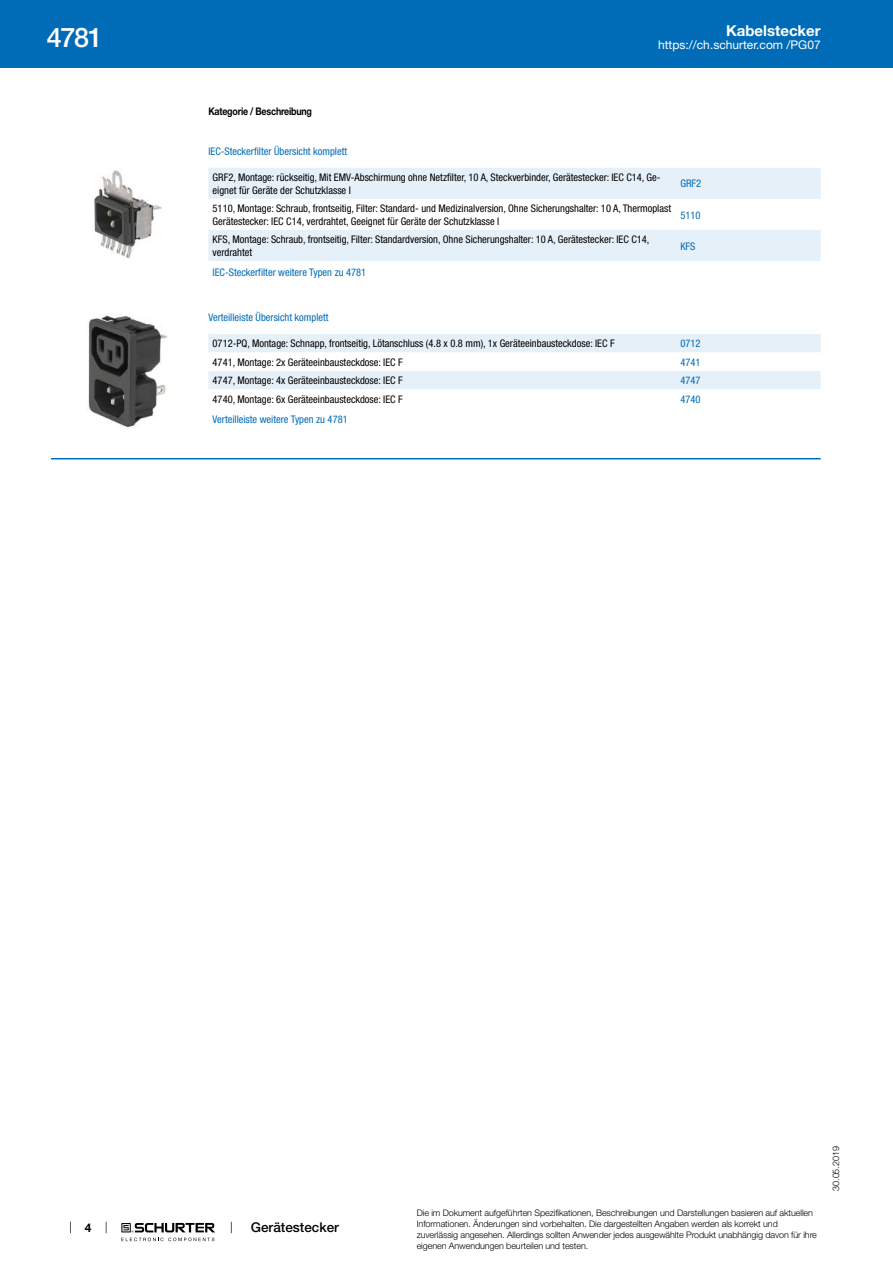
<style>
.page{position:relative;width:893px;height:1263px;background:#fff}
.page>*{position:absolute;margin:0;border:0;box-sizing:border-box;transform-origin:0 0}
.t1{font:500 27px "Helvetica Neue LT";color:#fff}
.t2{font:700 15px "Helvetica Neue LT";color:#fff}
.t3{font:500 13.5px "Helvetica Neue LT";color:#000}
.t4{font:12px "Helvetica Neue LT";color:#fff}
.t5{font:700 12px "Helvetica Neue LT";color:#000}
.t6{font:condensed 10.5px/12.6px "Helvetica Neue LT";color:#000}
.t7{font:condensed 10.5px "Helvetica Neue LT";color:#006bb6}
.t8{font:700 10.5px "Helvetica Neue LT";letter-spacing:-.025em;color:#000;scale:.85 1}
.t9{font:300 9px/10.8px "Helvetica Neue LT";letter-spacing:-.01em;color:#000}
</style>
<div class="page">
<svg style="left:70px;top:1221px;width:1px;height:12px"></svg>
<svg style="left:121px;top:1223px;width:94px;height:18px"></svg>
<div style="left:0;top:0;width:893px;height:68px;background:#006bb6"></div>
<img style="left:94px;top:170px;width:68px;height:89px">
<div style="left:208px;top:168px;width:613px;height:31px;background:#e6f0f8"></div>
<div style="left:208px;top:230px;width:613px;height:31px;background:#e6f0f8"></div>
<img style="left:88px;top:315px;width:79px;height:113px">
<div style="left:208px;top:334px;width:613px;height:18px;background:#e6f0f8"></div>
<div style="left:208px;top:371px;width:613px;height:18px;background:#e6f0f8"></div>
<hr style="left:51px;top:458px;width:770px;height:1px;background:#006bb6">
<h1 class="t1" style="left:47px;top:21px;width:57px">4781</h1>
<h2 class="t2" style="left:726px;top:21px;width:96px">Kabelstecker</h2>
<p class="t4" style="left:658px;top:38px;width:164px">https://ch.schurter.com /PG07</p>
<p class="t8" style="left:208px;top:105px;width:123px">Kategorie / Beschreibung</p>
<p class="t7" style="left:208px;top:145px;width:140px">IEC-Steckerfilter Übersicht komplett</p>
<p class="t6" style="left:213px;top:171px;width:449px">GRF2, Montage: rückseitig, Mit EMV-Abschirmung ohne Netzfilter, 10 A, Steckverbinder, Gerätestecker: IEC C14, Ge&shy;eignet für Geräte der Schutzklasse I</p>
<p class="t7" style="left:680px;top:178px;width:22px">GRF2</p>
<p class="t6" style="left:213px;top:202px;width:460px">5110, Montage: Schraub, frontseitig, Filter: Standard- und Medizinalversion, Ohne Sicherungshalter: 10 A, Thermoplast<br>Gerätestecker: IEC C14, verdrahtet, Geeignet für Geräte der Schutzklasse I</p>
<p class="t7" style="left:680px;top:209px;width:22px">5110</p>
<p class="t6" style="left:213px;top:233px;width:438px">KFS, Montage: Schraub, frontseitig, Filter: Standardversion, Ohne Sicherungshalter: 10 A, Gerätestecker: IEC C14, verdrahtet</p>
<p class="t7" style="left:680px;top:240px;width:17px">KFS</p>
<p class="t7" style="left:213px;top:266px;width:155px">IEC-Steckerfilter weitere Typen zu 4781</p>
<p class="t7" style="left:208px;top:312px;width:122px">Verteilleiste Übersicht komplett</p>
<p class="t6" style="left:213px;top:337px;width:404px">0712-PQ, Montage: Schnapp, frontseitig, Lötanschluss (4.8 x 0.8 mm), 1x Geräteeinbausteckdose: IEC F</p>
<p class="t7" style="left:680px;top:338px;width:22px">0712</p>
<p class="t6" style="left:213px;top:356px;width:192px">4741, Montage: 2x Geräteeinbausteckdose: IEC F</p>
<p class="t7" style="left:680px;top:356px;width:22px">4741</p>
<p class="t6" style="left:213px;top:374px;width:192px">4747, Montage: 4x Geräteeinbausteckdose: IEC F</p>
<p class="t7" style="left:680px;top:375px;width:22px">4747</p>
<p class="t6" style="left:213px;top:393px;width:192px">4740, Montage: 6x Geräteeinbausteckdose: IEC F</p>
<p class="t7" style="left:680px;top:393px;width:22px">4740</p>
<p class="t7" style="left:213px;top:413px;width:137px">Verteilleiste weitere Typen zu 4781</p>
<p class="t5" style="left:85px;top:1220px;width:8px">4</p>
<p class="t3" style="left:251px;top:1219px;width:90px">Gerätestecker</p>
<p class="t9" style="left:417px;top:1207px;width:402px">Die im Dokument aufgeführten Spezifikationen, Beschreibungen und Darstellungen basieren auf aktuellen Informationen. Änderungen sind vorbehalten. Die dargestellten Angaben werden als korrekt und zuverlässig angesehen. Allerdings sollten Anwender jedes ausgewählte Produkt unabhängig davon für ihre eigenen Anwendungen beurteilen und testen.</p>
<p class="t9" style="left:830px;top:1191px;width:46px;rotate:-90deg">30.05.2019</p>
</div>
